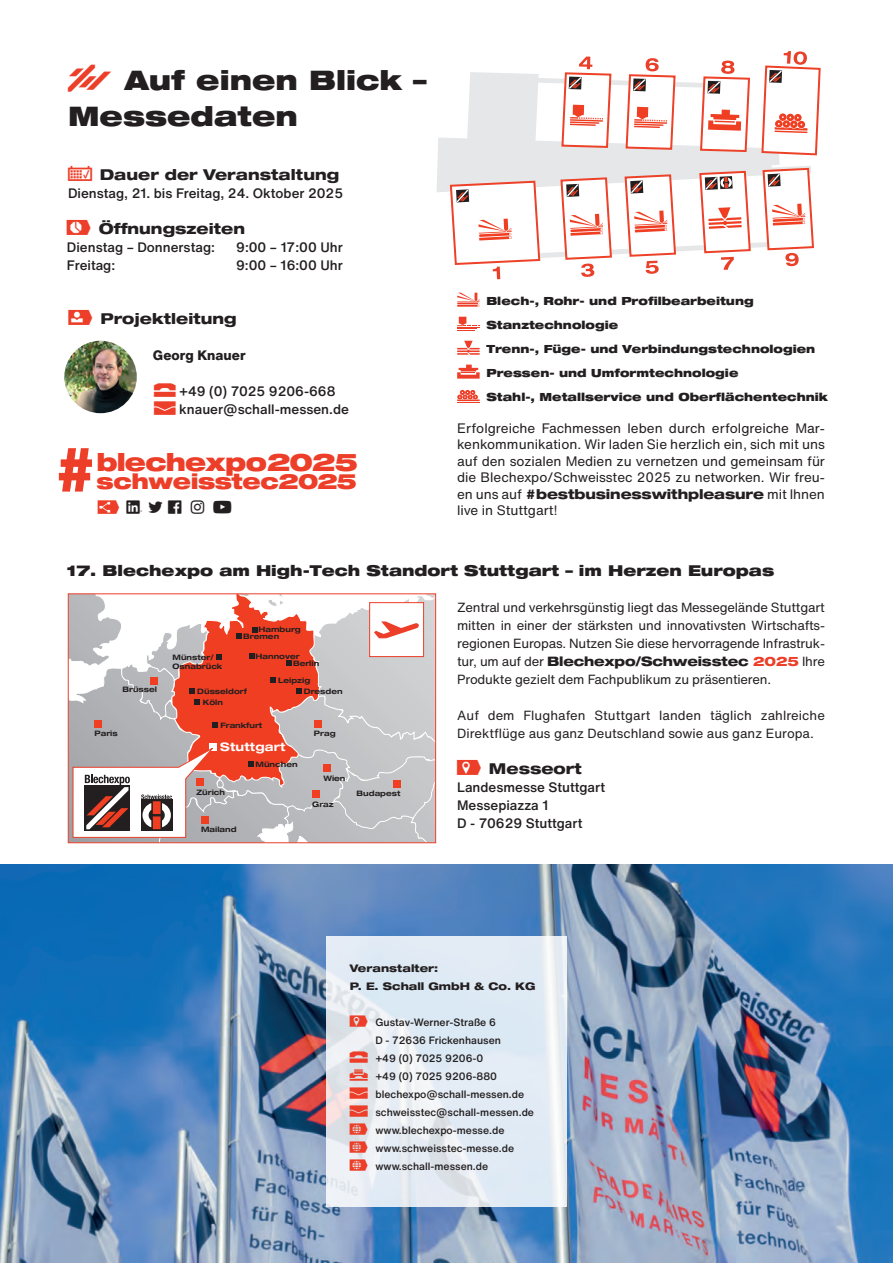
<style>
.page{position:relative;width:893px;height:1263px;background:#fff}
.page>*{position:absolute;margin:0;border:0;box-sizing:border-box;transform-origin:0 0}
.t1{font:900 expanded 62.55px "Helvetica Neue LT Pro";color:#ec3e28}
.t2{font:900 expanded 27px/36px "Helvetica Neue LT Pro";color:#231f20}
.t3{font:900 expanded 24.3px "Helvetica Neue LT Pro";letter-spacing:-.04em;color:#ec3e28}
.t4{font:900 expanded 21.15px "Helvetica Neue LT Pro";letter-spacing:-.02em;color:#ec3e28}
.t5{font:800 expanded 15px "Helvetica Neue LT Std";color:#231f20}
.t6{font:900 expanded 15px "Helvetica Neue LT Pro";color:#231f20}
.t7{font:13.5px/16.5px "Helvetica Now Text";letter-spacing:-.005em;color:#231f20;text-align:justify}
.t8{font:500 13.5px/18px "Helvetica Now Text";color:#231f20}
.t9{font:800 expanded 13.5px "Helvetica Neue LT Std";letter-spacing:-.01em;color:#231f20}
.t10{font:800 13.5px "Helvetica Now Text";color:#231f20}
.t11{font:13.5px "schall webfont 20180301";color:#231f20}
.t12{font:13.05px/18px "Helvetica Now Text";letter-spacing:-.015em;color:#231f20;text-align:justify}
.t13{font:13.05px/18px "Helvetica Now Text";letter-spacing:.005em;color:#231f20}
.t14{font:800 expanded 13.05px "Helvetica Neue LT Std";letter-spacing:-.015em;color:#231f20}
.t15{font:700 expanded 11.7px "Helvetica Neue LT Std";letter-spacing:.02em;color:#fff}
.t16{font:900 expanded 11.25px/24px "Helvetica Neue LT Pro";color:#231f20}
.t17{font:500 10.5px "Helvetica Now Text";color:#231f20}
.t18{font:800 expanded 10.5px/18px "Helvetica Neue LT Std";color:#231f20}
.t19{font:700 expanded 7.5px/10.9px "Helvetica Neue LT Std";color:#231f20}
.s1{font-family:"Schall Webfont 20200605";font-weight:400;font-stretch:normal;color:#ec3e28}
.s2{font-family:"schall webfont 20180301";font-weight:400;font-stretch:normal;color:#ec3e28}
.s3{font-family:"Schall Webfont 20200605";font-weight:400;color:#ec3e28}
.s4{font-family:"Schall Webfont 20200605";color:#ec3e28}
.s5{font-family:"Schall Webfont 20200605"}
.s6{font-family:"Helvetica Now Text";font-weight:400;font-stretch:normal}
.s7{color:#ec3e28}
.s8{font-size:13.5px}
.s9{font-family:"Schall Webfont 20200605";font-weight:400;font-size:11.25px;color:#ec3e28}
</style>
<div class="page">
<svg style="left:437px;top:51px;width:384px;height:228px"></svg>
<img style="left:0;top:864px;width:893px;height:399px">
<svg style="left:68px;top:594px;width:368px;height:249px"></svg>
<img style="left:64px;top:341px;width:73px;height:72px;border-radius:36px">
<svg style="left:326px;top:936px;width:241px;height:270px;background:#e3ebf2"></svg>
<svg style="left:457px;top:317px;width:23px;height:14px"></svg>
<svg style="left:457px;top:365px;width:23px;height:14px"></svg>
<svg style="left:457px;top:341px;width:23px;height:14px"></svg>
<svg style="left:457px;top:293px;width:23px;height:14px"></svg>
<svg style="left:457px;top:390px;width:23px;height:13px"></svg>
<h2 class="t2" style="left:68px;top:62px;width:360px"><span class="s1">5</span> Auf einen Blick –<br>Messedaten</h2>
<p class="t5" style="left:68px;top:165px;width:273px"><span class="s1">D</span> Dauer der Veranstaltung</p>
<p class="t8" style="left:68px;top:184px;width:277px">Dienstag, 21. bis Freitag, 24. Oktober 2025</p>
<p class="t5" style="left:67px;top:219px;width:180px"><span class="s2">u</span> Öffnungszeiten</p>
<p class="t8" style="left:67px;top:238px;width:149px">Dienstag – Donnerstag:</p>
<p class="t8" style="left:236px;top:238px;width:108px">9:00 – 17:00 Uhr</p>
<p class="t8" style="left:67px;top:256px;width:50px">Freitag:</p>
<p class="t8" style="left:236px;top:256px;width:108px">9:00 – 16:00 Uhr</p>
<p class="t5" style="left:69px;top:309px;width:170px"><span class="s2">H</span> Projektleitung</p>
<p class="t10" style="left:153px;top:345px;width:94px">Georg Knauer</p>
<p class="t8" style="left:154px;top:382px;width:196px"><span class="s3">P</span> +49 (0) 7025 9206-668<br><span class="s3">M</span> knauer@schall-messen.de</p>
<h1 class="t1" style="left:57px;top:428px;width:39px">#</h1>
<h3 class="t3" style="left:97px;top:447px;width:263px">blechexpo2025</h3>
<h3 class="t4" style="left:97px;top:468px;width:262px">schweisstec2025</h3>
<p class="t11" style="left:98px;top:500px;width:138px"><span class="s4">Ä#</span> ü<span class="s5">?</span>ägB</p>
<p class="t16" style="left:486px;top:289px;width:343px">Blech-, Rohr- und Profilbearbeitung Stanztechnologie<br>Trenn-, Füge- und Verbindungstechnologien Pressen- und Umformtechnologie<br>Stahl-, Metallservice und Oberflächentechnik</p>
<p class="t7" style="left:457px;top:419px;width:369px">Erfolgreiche Fachmessen leben durch erfolgreiche Mar&shy;kenkommunikation. Wir laden Sie herzlich ein, sich mit uns auf den sozialen Medien zu vernetzen und gemeinsam für die Blechexpo/Schweisstec 2025 zu networken. Wir freu-</p>
<p class="t9" style="left:457px;top:485px;width:369px"><span class="s6">en uns auf</span> #bestbusinesswithpleasure <span class="s6">mit Ihnen</span></p>
<p class="t7" style="left:457px;top:502px;width:102px">live in Stuttgart!</p>
<p class="t6" style="left:66px;top:561px;width:709px">17. Blechexpo am High-Tech Standort Stuttgart – im Herzen Europas</p>
<p class="t19" style="left:122px;top:684px;width:36px">Brüssel</p>
<p class="t19" style="left:95px;top:728px;width:25px">Paris</p>
<p class="t19" style="left:173px;top:652px;width:51px;line-height:9px">Münster/<br>Osnabrück</p>
<p class="t19" style="left:259px;top:624px;width:44px">Hamburg</p>
<p class="t19" style="left:293px;top:658px;width:28px">Berlin</p>
<p class="t19" style="left:243px;top:630px;width:37px">Bremen</p>
<p class="t19" style="left:256px;top:650px;width:46px">Hannover</p>
<p class="t19" style="left:278px;top:675px;width:34px">Leipzig</p>
<p class="t19" style="left:203px;top:685px;width:46px;text-indent:-6px">Düsseldorf<br>Köln</p>
<p class="t19" style="left:220px;top:719px;width:43px">Frankfurt</p>
<p class="t19" style="left:304px;top:686px;width:40px">Dresden</p>
<p class="t15" style="left:220px;top:739px;width:67px">Stuttgart</p>
<p class="t19" style="left:197px;top:786px;width:30px">Zürich</p>
<p class="t19" style="left:201px;top:824px;width:37px">Mailand</p>
<p class="t19" style="left:256px;top:758px;width:43px">München</p>
<p class="t19" style="left:314px;top:728px;width:23px">Prag</p>
<p class="t19" style="left:323px;top:773px;width:24px">Wien</p>
<p class="t19" style="left:312px;top:799px;width:23px">Graz</p>
<p class="t19" style="left:357px;top:788px;width:45px">Budapest</p>
<p class="t12" style="left:457px;top:598px;width:369px">Zentral und verkehrsgünstig liegt das Messegelände Stuttgart mitten in einer der stärksten und innovativsten Wirtschafts&shy;regionen Europas. Nutzen Sie diese hervorragende Infrastruk-</p>
<p class="t14" style="left:457px;top:653px;width:369px"><span class="s6">tur, um auf der</span> Blechexpo/Schweisstec <span class="s7">2025</span> <span class="s6">Ihre</span></p>
<p class="t12" style="left:457px;top:670px;width:315px">Produkte gezielt dem Fachpublikum zu präsentieren.</p>
<p class="t13" style="left:457px;top:706px;width:369px">Auf dem Flughafen Stuttgart landen täglich zahlreiche<br>Direktflüge aus ganz Deutschland sowie aus ganz Europa<span class="s8">.</span></p>
<p class="t5" style="left:457px;top:759px;width:126px"><span class="s2">a</span> Messeort</p>
<p class="t8" style="left:457px;top:778px;width:150px">Landesmesse Stuttgart<br>Messepiazza 1<br>D - 70629 Stuttgart</p>
<p class="t18" style="left:350px;top:959px;width:187px">Veranstalter:<br>P. E. Schall GmbH &amp; Co. KG</p>
<p class="t17" style="left:350px;top:1014px;width:147px"><span class="s9">A</span> Gustav-Werner-Straße 6</p>
<p class="t17" style="left:375px;top:1032px;width:127px">D - 72636 Frickenhausen</p>
<p class="t17" style="left:350px;top:1050px;width:135px"><span class="s9">P</span> +49 (0) 7025 9206-0</p>
<p class="t17" style="left:350px;top:1068px;width:149px"><span class="s9">F</span> +49 (0) 7025 9206-880</p>
<p class="t17" style="left:350px;top:1086px;width:176px"><span class="s9">M</span> blechexpo@schall-messen.de</p>
<p class="t17" style="left:350px;top:1104px;width:186px"><span class="s9">M</span> schweisstec@schall-messen.de</p>
<p class="t17" style="left:350px;top:1122px;width:156px"><span class="s9">@</span> www.blechexpo-messe.de</p>
<p class="t17" style="left:350px;top:1140px;width:166px"><span class="s9">@</span> www.schweisstec-messe.de</p>
<p class="t17" style="left:350px;top:1158px;width:140px"><span class="s9">@</span> www.schall-messen.de</p>
</div>
